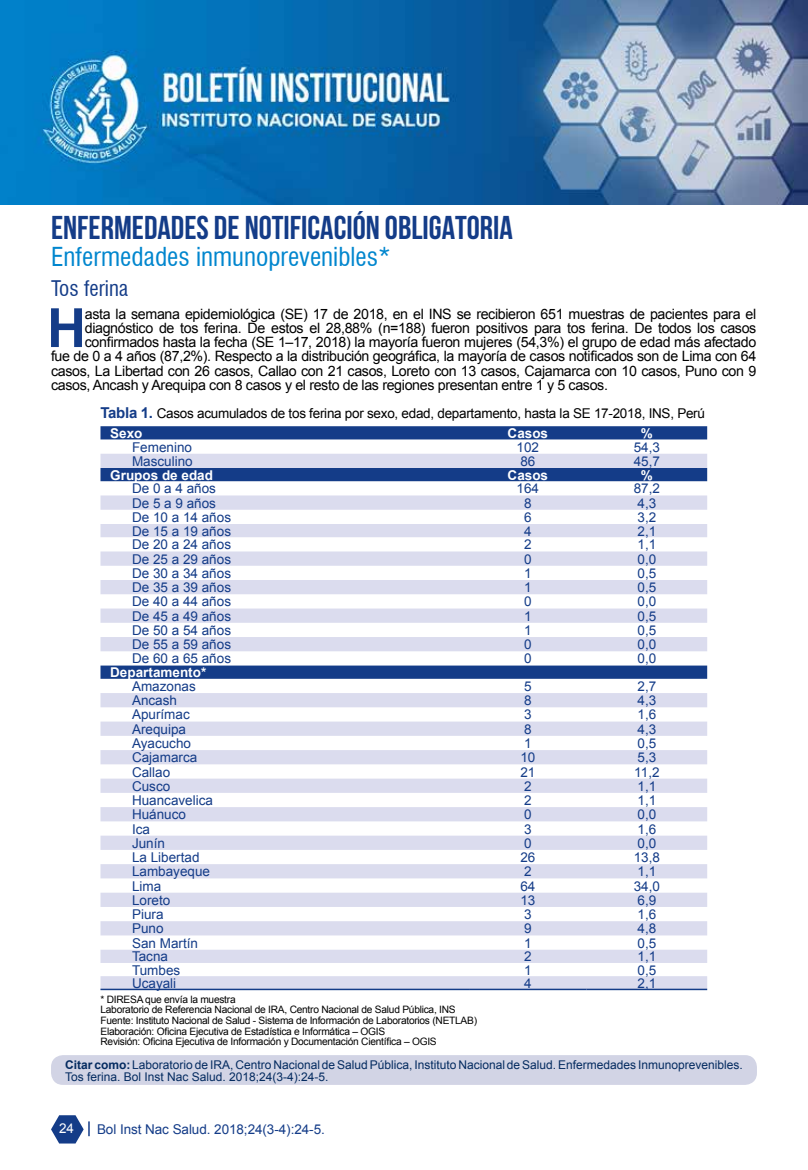
<style>
.page{position:relative;width:808px;height:1170px;background:#fff}
.page>*{position:absolute;margin:0;border:0;box-sizing:border-box;transform-origin:0 0}
.t1{font:700 54px "Arial";color:#143c88}
.t2{font:700 33px "Bebas Neue";color:#143c88}
.t3{font:condensed 25.5px "Swiss 721 BT";color:#0086ce}
.t4{font:condensed 21px "Swiss 721 BT";color:#143c88}
.t5{font:14.25px "Arial";letter-spacing:-.025em;color:#000}
.t6{font:13.5px "Arial";color:#143c88}
.t7{font:13.5px/19.8px "Arial";letter-spacing:-.02em;color:#000}
.t8{font:700 13.5px "Arial";color:#fff}
.t9{font:13.5px "Arial";color:#fff}
.t10{font:12px/12px "Arial";color:#042b60}
.t11{font:10.2px/10.5px "Arial";letter-spacing:-.025em;color:#000}
.s1{font-weight:700;font-size:15px;color:#143c88}
.s2{font-weight:700;color:#fff}
.s3{font-weight:700}
</style>
<div class="page">
<svg style="left:51px;top:1115px;width:39px;height:28px"></svg>
<div style="left:51px;top:1054px;width:706px;height:30px;background:#d2d4e5;border-radius:12px"></div>
<svg style="left:100px;top:426px;width:607px;height:14px;background:#20468e"></svg>
<svg style="left:100px;top:454px;width:607px;height:534px;fill:#dfe0f0"></svg>
<hr style="left:100px;top:988px;width:26px;height:2px;background:#143c88">
<hr style="left:126px;top:988px;width:343px;height:2px;background:#143c88">
<hr style="left:469px;top:988px;width:118px;height:2px;background:#143c88">
<hr style="left:587px;top:988px;width:120px;height:2px;background:#143c88">
<img style="left:0;top:0;width:808px;height:205px">
<h2 class="t2" style="left:51px;top:210px;width:463px">ENFERMEDADES DE NOTIFICACIÓN OBLIGATORIA</h2>
<h3 class="t3" style="left:51px;top:242px;width:341px">Enfermedades inmunoprevenibles*</h3>
<h3 class="t4" style="left:51px;top:275px;width:79px">Tos ferina</h3>
<h1 class="t1" style="left:47px;top:292px;width:41px">H</h1>
<p class="t5" style="left:85px;top:304px;width:673px">asta la semana epidemiológica (SE) 17 de 2018, en el INS se recibieron 651 muestras de pacientes para el</p>
<p class="t5" style="left:85px;top:318px;width:673px">diagnóstico de tos ferina. De estos el 28,88% (n=188) fueron positivos para tos ferina. De todos los casos</p>
<p class="t5" style="left:85px;top:332px;width:673px">confirmados hasta la fecha (SE 1–17, 2018) la mayoría fueron mujeres (54,3%) el grupo de edad más afectado</p>
<p class="t5" style="left:51px;top:347px;width:707px">fue de 0 a 4 años (87,2%). Respecto a la distribución geográfica, la mayoría de casos notificados son de Lima con 64</p>
<p class="t5" style="left:51px;top:361px;width:707px">casos, La Libertad con 26 casos, Callao con 21 casos, Loreto con 13 casos, Cajamarca con 10 casos, Puno con 9</p>
<p class="t5" style="left:51px;top:375px;width:558px">casos, Ancash y Arequipa con 8 casos y el resto de las regiones presentan entre 1 y 5 casos.</p>
<p class="t7" style="left:110px;top:403px;width:596px;text-indent:-10px"><span class="s1">Tabla 1.</span> Casos acumulados de tos ferina por sexo, edad, departamento, hasta la SE 17-2018, INS, Perú<br><span class="s2">Sexo</span></p>
<p class="t8" style="left:508px;top:424px;width:42px">Casos</p>
<p class="t8" style="left:641px;top:424px;width:14px">%</p>
<p class="t6" style="left:132px;top:438px;width:62px">Femenino</p>
<p class="t6" style="left:517px;top:438px;width:24px">102</p>
<p class="t6" style="left:634px;top:438px;width:28px">54,3</p>
<p class="t6" style="left:132px;top:452px;width:62px">Masculino</p>
<p class="t6" style="left:520px;top:452px;width:17px">86</p>
<p class="t6" style="left:634px;top:452px;width:28px">45,7</p>
<p class="t8" style="left:110px;top:466px;width:104px">Grupos de edad</p>
<p class="t8" style="left:508px;top:466px;width:42px">Casos</p>
<p class="t8" style="left:641px;top:466px;width:14px">%</p>
<p class="t6" style="left:132px;top:479px;width:86px">De 0 a 4 años</p>
<p class="t6" style="left:517px;top:479px;width:24px">164</p>
<p class="t6" style="left:634px;top:479px;width:28px">87,2</p>
<p class="t6" style="left:132px;top:494px;width:86px">De 5 a 9 años</p>
<p class="t6" style="left:524px;top:494px;width:9px">8</p>
<p class="t6" style="left:637px;top:494px;width:20px">4,3</p>
<p class="t6" style="left:132px;top:508px;width:101px">De 10 a 14 años</p>
<p class="t6" style="left:524px;top:508px;width:9px">6</p>
<p class="t6" style="left:637px;top:508px;width:20px">3,2</p>
<p class="t6" style="left:132px;top:522px;width:101px">De 15 a 19 años</p>
<p class="t6" style="left:524px;top:522px;width:9px">4</p>
<p class="t6" style="left:637px;top:522px;width:20px">2,1</p>
<p class="t6" style="left:132px;top:535px;width:101px">De 20 a 24 años</p>
<p class="t6" style="left:524px;top:535px;width:9px">2</p>
<p class="t6" style="left:637px;top:535px;width:20px">1,1</p>
<p class="t6" style="left:132px;top:550px;width:101px">De 25 a 29 años</p>
<p class="t6" style="left:524px;top:550px;width:9px">0</p>
<p class="t6" style="left:637px;top:550px;width:20px">0,0</p>
<p class="t6" style="left:132px;top:564px;width:101px">De 30 a 34 años</p>
<p class="t6" style="left:524px;top:564px;width:9px">1</p>
<p class="t6" style="left:637px;top:564px;width:20px">0,5</p>
<p class="t6" style="left:132px;top:578px;width:101px">De 35 a 39 años</p>
<p class="t6" style="left:524px;top:578px;width:9px">1</p>
<p class="t6" style="left:637px;top:578px;width:20px">0,5</p>
<p class="t6" style="left:132px;top:592px;width:101px">De 40 a 44 años</p>
<p class="t6" style="left:524px;top:592px;width:9px">0</p>
<p class="t6" style="left:637px;top:592px;width:20px">0,0</p>
<p class="t6" style="left:132px;top:607px;width:101px">De 45 a 49 años</p>
<p class="t6" style="left:524px;top:607px;width:9px">1</p>
<p class="t6" style="left:637px;top:607px;width:20px">0,5</p>
<p class="t6" style="left:132px;top:621px;width:101px">De 50 a 54 años</p>
<p class="t6" style="left:524px;top:621px;width:9px">1</p>
<p class="t6" style="left:637px;top:621px;width:20px">0,5</p>
<p class="t6" style="left:132px;top:635px;width:101px">De 55 a 59 años</p>
<p class="t6" style="left:524px;top:635px;width:9px">0</p>
<p class="t6" style="left:637px;top:635px;width:20px">0,0</p>
<p class="t6" style="left:132px;top:649px;width:101px">De 60 a 65 años</p>
<p class="t6" style="left:524px;top:649px;width:9px">0</p>
<p class="t6" style="left:637px;top:649px;width:20px">0,0</p>
<p class="t8" style="left:110px;top:663px;width:98px">Departamento*</p>
<p class="t6" style="left:132px;top:677px;width:65px">Amazonas</p>
<p class="t6" style="left:524px;top:677px;width:9px">5</p>
<p class="t6" style="left:637px;top:677px;width:20px">2,7</p>
<p class="t6" style="left:132px;top:691px;width:47px">Ancash</p>
<p class="t6" style="left:524px;top:691px;width:9px">8</p>
<p class="t6" style="left:637px;top:691px;width:20px">4,3</p>
<p class="t6" style="left:132px;top:705px;width:59px">Apurímac</p>
<p class="t6" style="left:524px;top:705px;width:9px">3</p>
<p class="t6" style="left:637px;top:705px;width:20px">1,6</p>
<p class="t6" style="left:132px;top:720px;width:56px">Arequipa</p>
<p class="t6" style="left:524px;top:720px;width:9px">8</p>
<p class="t6" style="left:637px;top:720px;width:20px">4,3</p>
<p class="t6" style="left:132px;top:734px;width:61px">Ayacucho</p>
<p class="t6" style="left:524px;top:734px;width:9px">1</p>
<p class="t6" style="left:637px;top:734px;width:20px">0,5</p>
<p class="t6" style="left:132px;top:748px;width:67px">Cajamarca</p>
<p class="t6" style="left:520px;top:748px;width:17px">10</p>
<p class="t6" style="left:637px;top:748px;width:20px">5,3</p>
<p class="t6" style="left:132px;top:762px;width:40px">Callao</p>
<p class="t6" style="left:520px;top:762px;width:17px">21</p>
<p class="t6" style="left:634px;top:762px;width:27px">11,2</p>
<p class="t6" style="left:132px;top:777px;width:40px">Cusco</p>
<p class="t6" style="left:524px;top:777px;width:9px">2</p>
<p class="t6" style="left:637px;top:777px;width:20px">1,1</p>
<p class="t6" style="left:132px;top:791px;width:83px">Huancavelica</p>
<p class="t6" style="left:524px;top:791px;width:9px">2</p>
<p class="t6" style="left:637px;top:791px;width:20px">1,1</p>
<p class="t6" style="left:132px;top:805px;width:56px">Huánuco</p>
<p class="t6" style="left:524px;top:805px;width:9px">0</p>
<p class="t6" style="left:637px;top:805px;width:20px">0,0</p>
<p class="t6" style="left:132px;top:820px;width:20px">Ica</p>
<p class="t6" style="left:524px;top:820px;width:9px">3</p>
<p class="t6" style="left:637px;top:820px;width:20px">1,6</p>
<p class="t6" style="left:132px;top:834px;width:35px">Junín</p>
<p class="t6" style="left:524px;top:834px;width:9px">0</p>
<p class="t6" style="left:637px;top:834px;width:20px">0,0</p>
<p class="t6" style="left:132px;top:848px;width:69px">La Libertad</p>
<p class="t6" style="left:520px;top:848px;width:17px">26</p>
<p class="t6" style="left:634px;top:848px;width:28px">13,8</p>
<p class="t6" style="left:132px;top:862px;width:80px">Lambayeque</p>
<p class="t6" style="left:524px;top:862px;width:9px">2</p>
<p class="t6" style="left:637px;top:862px;width:20px">1,1</p>
<p class="t6" style="left:132px;top:877px;width:31px">Lima</p>
<p class="t6" style="left:520px;top:877px;width:17px">64</p>
<p class="t6" style="left:634px;top:877px;width:28px">34,0</p>
<p class="t6" style="left:132px;top:891px;width:40px">Loreto</p>
<p class="t6" style="left:520px;top:891px;width:17px">13</p>
<p class="t6" style="left:637px;top:891px;width:20px">6,9</p>
<p class="t6" style="left:132px;top:905px;width:33px">Piura</p>
<p class="t6" style="left:524px;top:905px;width:9px">3</p>
<p class="t6" style="left:637px;top:905px;width:20px">1,6</p>
<p class="t6" style="left:132px;top:919px;width:33px">Puno</p>
<p class="t6" style="left:524px;top:919px;width:9px">9</p>
<p class="t6" style="left:637px;top:919px;width:20px">4,8</p>
<p class="t6" style="left:132px;top:934px;width:68px">San Martín</p>
<p class="t6" style="left:524px;top:934px;width:9px">1</p>
<p class="t6" style="left:637px;top:934px;width:20px">0,5</p>
<p class="t6" style="left:132px;top:947px;width:38px">Tacna</p>
<p class="t6" style="left:524px;top:947px;width:9px">2</p>
<p class="t6" style="left:637px;top:947px;width:20px">1,1</p>
<p class="t6" style="left:132px;top:961px;width:50px">Tumbes</p>
<p class="t6" style="left:524px;top:961px;width:9px">1</p>
<p class="t6" style="left:637px;top:961px;width:20px">0,5</p>
<p class="t6" style="left:132px;top:974px;width:46px">Ucayali</p>
<p class="t6" style="left:524px;top:974px;width:9px">4</p>
<p class="t6" style="left:637px;top:974px;width:20px">2,1</p>
<p class="t11" style="left:100px;top:994px;width:378px">* DIRESA que envía la muestra<br>Laboratorio de Referencia Nacional de IRA, Centro Nacional de Salud Pública, INS Fuente: Instituto Nacional de Salud - Sistema de Información de Laboratorios (NETLAB)<br>Elaboración: Oficina Ejecutiva de Estadística e Informática – OGIS<br>Revisión: Oficina Ejecutiva de Información y Documentación Científica – OGIS</p>
<p class="t10" style="left:65px;top:1058px;width:679px"><span class="s3">Citar como:</span> Laboratorio de IRA, Centro Nacional de Salud Pública, Instituto Nacional de Salud. Enfermedades Inmunoprevenibles.<br>Tos ferina. Bol Inst Nac Salud. 2018;24(3-4):24-5.</p>
<p class="t9" style="left:59px;top:1119px;width:16px">24</p>
<p class="t6" style="left:97px;top:1120px;width:229px">Bol Inst Nac Salud. 2018;24(3-4):24-5.</p>
</div>
